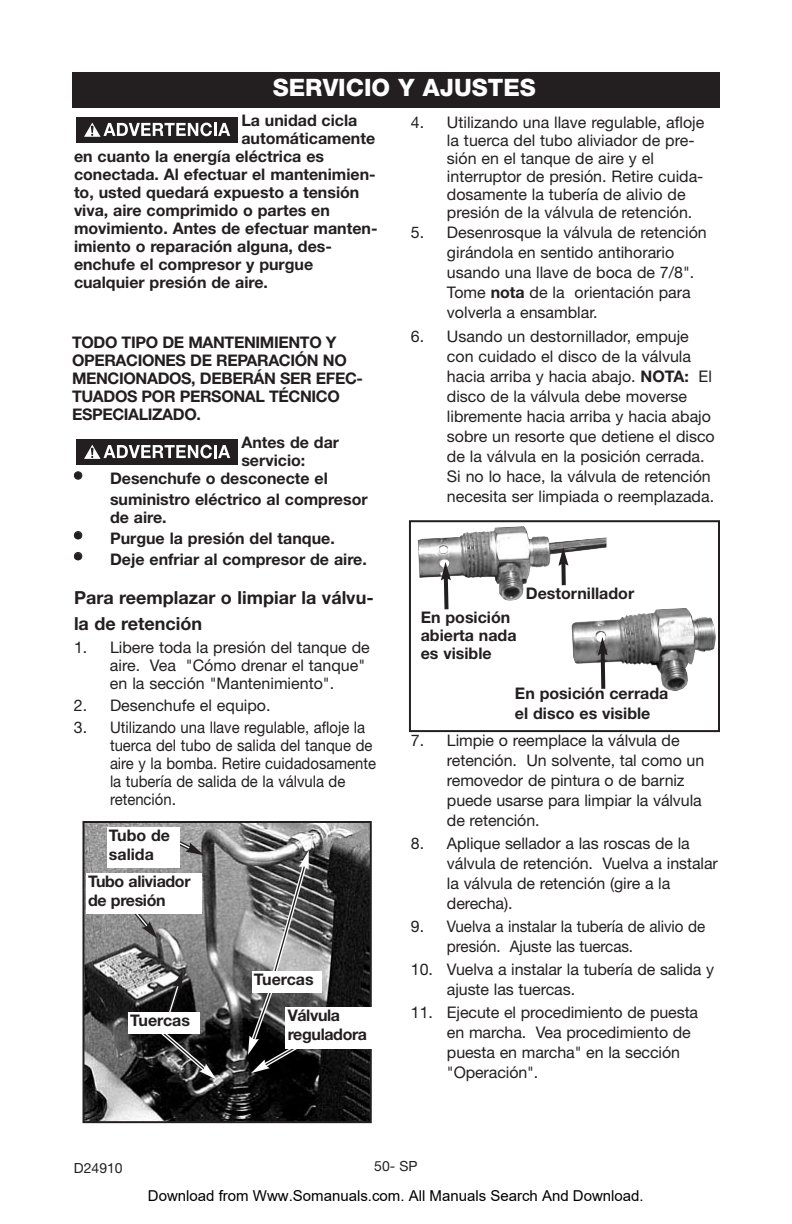
<style>
.page{position:relative;width:792px;height:1224px;background:#fff}
.page>*{position:absolute;margin:0;border:0;box-sizing:border-box;transform-origin:0 0}
.t1{font:800 24px "Helvetica Neue";color:#fff}
.t2{font:700 18px/25.8px "Helvetica Neue";color:#231f20}
.t3{font:16px/20px "Helvetica Neue";color:#231f20}
.t4{font:700 16px/18px "Helvetica Neue";color:#231f20}
.t5{font:700 16px/18px "Helvetica Neue";letter-spacing:-.02em;color:#231f20}
.t6{font:15px "Arial";color:#000}
.t7{font:14px "Helvetica Neue";color:#231f20}
.s1{font-weight:700}
</style>
<div class="page">
<img style="left:85px;top:824px;width:284px;height:296px">
<div style="left:82px;top:821px;width:290px;height:302px;border:2px solid #231f20"></div>
<svg style="left:180px;top:839px;width:24px;height:16px"></svg>
<svg style="left:129px;top:914px;width:29px;height:25px"></svg>
<svg style="left:159px;top:970px;width:58px;height:110px;background:#484848"></svg>
<svg style="left:271px;top:851px;width:38px;height:120px;background:#848484"></svg>
<svg style="left:248px;top:985px;width:64px;height:88px;background:#3a3a3a"></svg>
<div style="left:107px;top:827px;width:73px;height:41px;background:#fff"></div>
<div style="left:286px;top:1007px;width:86px;height:42px;background:#fff"></div>
<div style="left:252px;top:971px;width:69px;height:22px;background:#fff"></div>
<div style="left:128px;top:1012px;width:72px;height:22px;background:#fff"></div>
<div style="left:86px;top:874px;width:115px;height:40px;background:#fff"></div>
<div style="left:72px;top:72px;width:648px;height:36px;background:#231f20"></div>
<div style="left:76px;top:117px;width:162px;height:26px;background:#231f20"></div>
<svg style="left:84px;top:123px;width:146px;height:14px"></svg>
<div style="left:409px;top:520px;width:311px;height:212px;border:2px solid #231f20"></div>
<img style="left:418px;top:526px;width:189px;height:75px">
<img style="left:571px;top:608px;width:145px;height:83px">
<svg style="left:598px;top:637px;width:10px;height:54px"></svg>
<svg style="left:441px;top:562px;width:10px;height:48px"></svg>
<div style="left:561px;top:562px;width:5px;height:23px;background:#231f20"></div>
<svg style="left:558px;top:547px;width:10px;height:19px"></svg>
<div style="left:76px;top:439px;width:162px;height:26px;background:#231f20"></div>
<svg style="left:84px;top:445px;width:146px;height:14px"></svg>
<h1 class="t1" style="left:273px;top:79px;width:264px">SERVICIO Y AJUSTES</h1>
<p class="t4" style="left:241px;top:113px;width:118px">La unidad cicla</p>
<p class="t4" style="left:241px;top:131px;width:135px">automáticamente</p>
<p class="t4" style="left:74px;top:149px;width:252px">en cuanto la energía eléctrica es</p>
<p class="t4" style="left:74px;top:167px;width:303px">conectada. Al efectuar el mantenimien-</p>
<p class="t4" style="left:74px;top:185px;width:287px">to, usted quedará expuesto a tensión</p>
<p class="t4" style="left:74px;top:203px;width:257px">viva, aire comprimido o partes en</p>
<p class="t4" style="left:74px;top:221px;width:305px">movimiento. Antes de efectuar manten-</p>
<p class="t4" style="left:74px;top:239px;width:259px">imiento o reparación alguna, des-</p>
<p class="t4" style="left:74px;top:257px;width:241px">enchufe el compresor y purgue</p>
<p class="t4" style="left:74px;top:275px;width:196px">cualquier presión de aire.</p>
<p class="t3" style="left:447px;top:115px;width:259px;line-height:18px;text-indent:-36px">4. Utilizando una llave regulable, afloje la tuerca del tubo aliviador de pre&shy;sión en el tanque de aire y el interruptor de presión. Retire cuida&shy;dosamente la tubería de alivio de presión de la válvula de retención.</p>
<p class="t3" style="left:447px;top:224px;width:261px;text-indent:-36px">5. Desenrosque la válvula de retención girándola en sentido antihorario usando una llave de boca de 7/8".<br>Tome <span class="s1">nota</span> de la orientación para volverla a ensamblar.</p>
<p class="t3" style="left:447px;top:328px;width:269px;text-indent:-36px">6. Usando un destornillador, empuje con cuidado el disco de la válvula hacia arriba y hacia abajo. <span class="s1">NOTA:</span> El disco de la válvula debe moverse libremente hacia arriba y hacia abajo sobre un resorte que detiene el disco de la válvula en la posición cerrada.<br>Si no lo hace, la válvula de retención necesita ser limpiada o reemplazada.</p>
<p class="t5" style="left:72px;top:335px;width:293px">TODO TIPO DE MANTENIMIENTO Y<br>OPERACIONES DE REPARACIÓN NO<br>MENCIONADOS, DEBERÁN SER EFEC-<br>TUADOS POR PERSONAL TÉCNICO<br>ESPECIALIZADO.</p>
<p class="t4" style="left:241px;top:435px;width:99px">Antes de dar servicio:</p>
<p class="t4" style="left:110px;top:469px;width:259px;line-height:20.8px;text-indent:-36px">● Desenchufe o desconecte el suministro eléctrico al compresor</p>
<p class="t4" style="left:110px;top:510px;width:58px">de aire.</p>
<p class="t4" style="left:74px;top:531px;width:262px">● Purgue la presión del tanque.</p>
<p class="t4" style="left:74px;top:552px;width:294px">● Deje enfriar al compresor de aire.</p>
<p class="t2" style="left:74px;top:587px;width:301px">Para reemplazar o limpiar la válvu&shy;la de retención</p>
<p class="t3" style="left:110px;top:640px;width:261px;line-height:18px;text-indent:-36px">1. Libere toda la presión del tanque de aire. Vea "Cómo drenar el tanque" en la sección "Mantenimiento".</p>
<p class="t3" style="left:74px;top:697px;width:198px">2. Desenchufe el equipo.</p>
<p class="t3" style="left:110px;top:720px;width:268px;line-height:18px;text-indent:-36px">3. Utilizando una llave regulable, afloje la tuerca del tubo de salida del tanque de aire y la bomba. Retire cuidadosamente la tubería de salida de la válvula de retención.</p>
<p class="t4" style="left:109px;top:827px;width:63px;line-height:19.2px">Tubo de salida</p>
<p class="t5" style="left:88px;top:873px;width:104px;line-height:19.2px">Tubo aliviador de presión</p>
<p class="t4" style="left:130px;top:1013px;width:61px">Tuercas</p>
<p class="t4" style="left:254px;top:971px;width:61px">Tuercas</p>
<p class="t5" style="left:288px;top:1007px;width:81px;line-height:19.2px">Válvula reguladora</p>
<p class="t4" style="left:421px;top:610px;width:97px">En posición abierta nada es visible</p>
<p class="t4" style="left:526px;top:586px;width:110px">Destornillador</p>
<p class="t4" style="left:515px;top:685px;width:155px;line-height:20px">En posición cerrada el disco es visible</p>
<p class="t3" style="left:447px;top:732px;width:259px;text-indent:-36px">7. Limpie o reemplace la válvula de retención. Un solvente, tal como un removedor de pintura o de barniz puede usarse para limpiar la válvula de retención.</p>
<p class="t3" style="left:447px;top:835px;width:272px;text-indent:-36px">8. Aplique sellador a las roscas de la válvula de retención. Vuelva a instalar la válvula de retención (gire a la derecha).</p>
<p class="t3" style="left:447px;top:918px;width:260px;text-indent:-36px">9. Vuelva a instalar la tubería de alivio de presión. Ajuste las tuercas.</p>
<p class="t3" style="left:447px;top:961px;width:269px;text-indent:-36px">10. Vuelva a instalar la tubería de salida y ajuste las tuercas.</p>
<p class="t3" style="left:447px;top:1004px;width:253px;text-indent:-36px">11. Ejecute el procedimiento de puesta en marcha. Vea procedimiento de puesta en marcha" en la sección "Operación".</p>
<p class="t7" style="left:74px;top:1163px;width:50px">D24910</p>
<p class="t7" style="left:374px;top:1161px;width:45px">50- SP</p>
<p class="t6" style="left:148px;top:1187px;width:497px">Download from Www.Somanuals.com. All Manuals Search And Download.</p>
</div>
